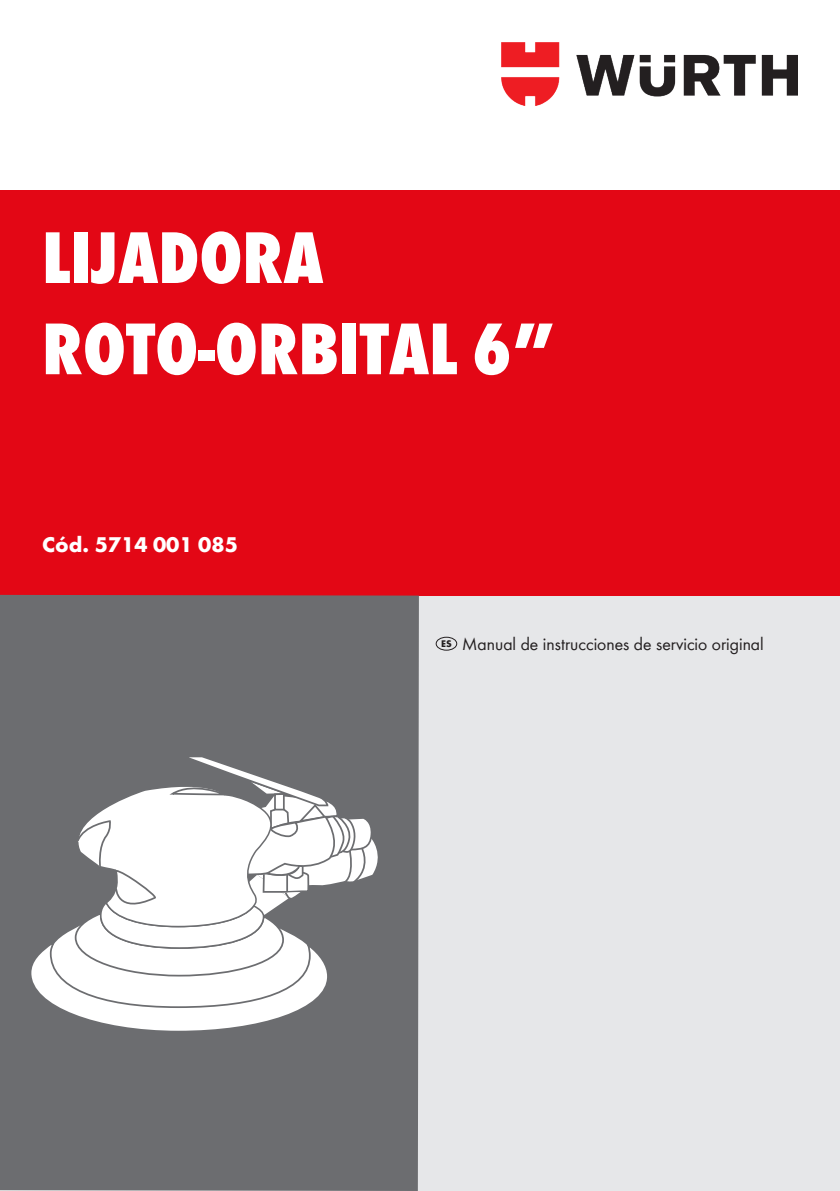
<style>
.page{position:relative;width:840px;height:1191px;background:#fff}
.page>*{position:absolute;margin:0;border:0;box-sizing:border-box;transform-origin:0 0}
.t1{font:800 condensed 76px "Wuerth Global";color:#fff}
.t2{font:700 22px "Wuerth Global";color:#fff}
.t3{font:18px "Wuerth Global";color:#231f20}
.t4{font:700 10px "Wuerth Global";color:#231f20}
</style>
<div class="page">
<div style="left:418px;top:595px;width:421px;height:596px;background:#e6e7e9"></div>
<div style="left:0;top:190px;width:839px;height:405px;background:#e30715"></div>
<img style="left:501px;top:42px;width:296px;height:64px">
<div style="left:0;top:595px;width:418px;height:596px;background:#6c6d70"></div>
<div style="left:435px;top:637px;width:22px;height:13px;border:1px solid #231f20;border-radius:50%"></div>
<svg style="left:29px;top:754px;width:357px;height:279px"></svg>
<p class="t1" style="left:42px;top:212px;width:283px">LIJADORA</p>
<p class="t1" style="left:42px;top:303px;width:514px">ROTO-ORBITAL 6”</p>
<p class="t2" style="left:42px;top:531px;width:197px">Cód. 5714 001 085</p>
<p class="t4" style="left:441px;top:638px;width:12px">ES</p>
<p class="t3" style="left:462px;top:633px;width:303px">Manual de instrucciones de servicio original</p>
</div>
